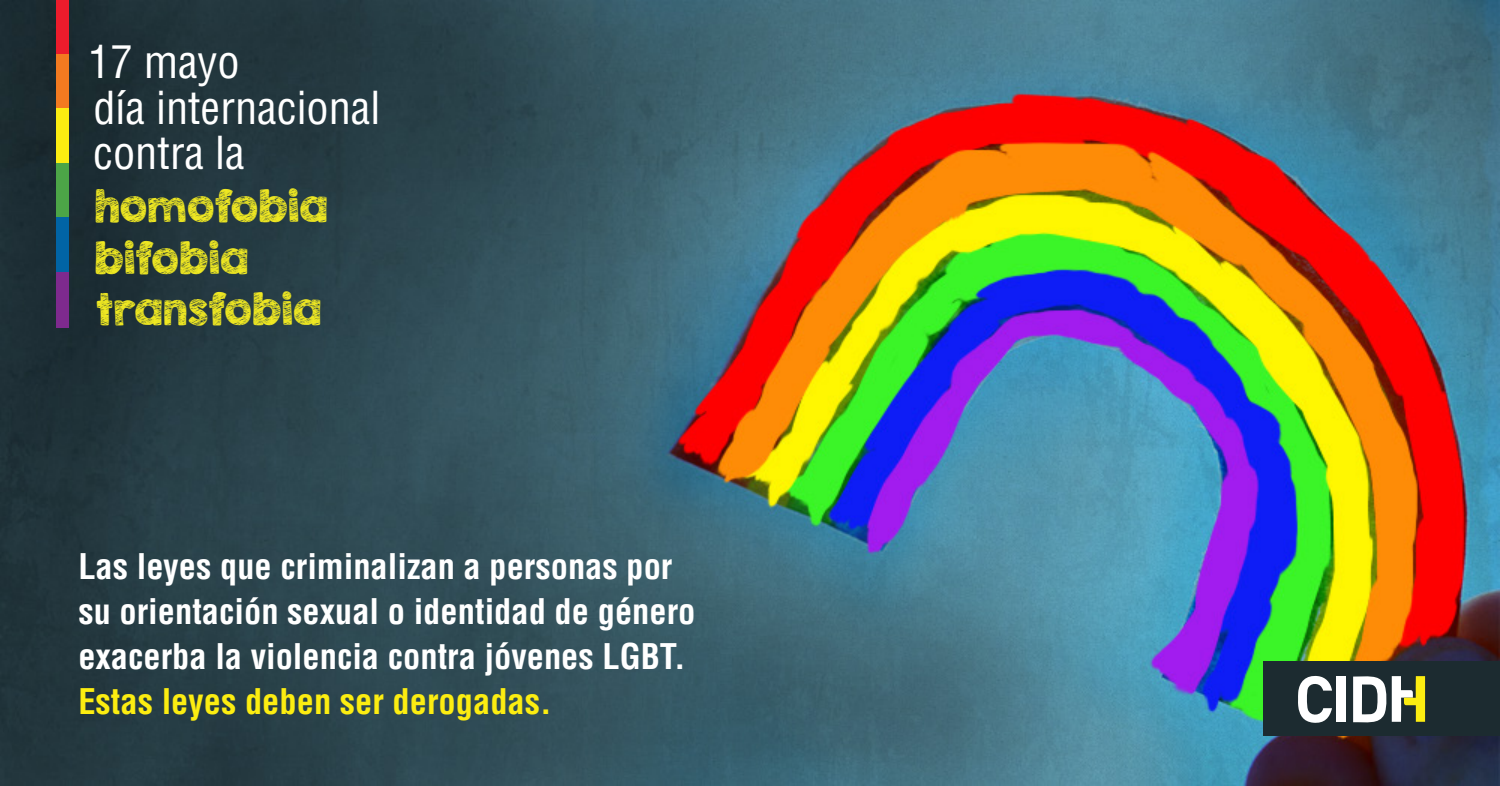
<style>
.page{position:relative;width:1500px;height:786px;background:#fff}
.page>*{position:absolute;margin:0;border:0;box-sizing:border-box;transform-origin:0 0}
.t1{font:condensed 44.4px "Helvetica LT Std";color:#fff}
.t2{font:42.75px/51.9px "KG Broken Vessels Sketch";color:#f0e922}
.t3{font:700 condensed 34.5px/45px "Helvetica LT Std";color:#fff}
.t4{font:700 condensed 34.5px "Helvetica LT Std";color:#fced11}
</style>
<div class="page">
<img style="left:0;top:0;width:1500px;height:786px">
<div style="left:1264px;top:661px;width:236px;height:75px;background:#1c2b30"></div>
<svg style="left:1298px;top:675px;width:34px;height:48px"></svg>
<div style="left:1336px;top:677px;width:10px;height:45px;background:#fff"></div>
<svg style="left:1353px;top:676px;width:72px;height:47px"></svg>
<div style="left:56px;top:0;width:13px;height:55px;background:#ec1c2c"></div>
<div style="left:56px;top:54px;width:13px;height:56px;background:#f37a20"></div>
<div style="left:56px;top:109px;width:13px;height:55px;background:#fced11"></div>
<div style="left:56px;top:163px;width:13px;height:56px;background:#4ca547"></div>
<div style="left:56px;top:217px;width:13px;height:56px;background:#0164a5"></div>
<div style="left:56px;top:272px;width:13px;height:55px;background:#7e2a8e"></div>
<p class="t1" style="left:88px;top:34px;width:153px">17 mayo</p>
<p class="t1" style="left:93px;top:80px;width:289px">día internacional</p>
<p class="t1" style="left:93px;top:125px;width:153px">contra la</p>
<p class="t2" style="left:94px;top:180px;width:235px">homofobia bifobia transfobia</p>
<p class="t3" style="left:78px;top:543px;width:619px">Las leyes que criminalizan a personas por su orientación sexual o identidad de género exacerba la violencia contra jóvenes LGBT.</p>
<p class="t4" style="left:78px;top:680px;width:475px">Estas leyes deben ser derogadas.</p>
</div>
